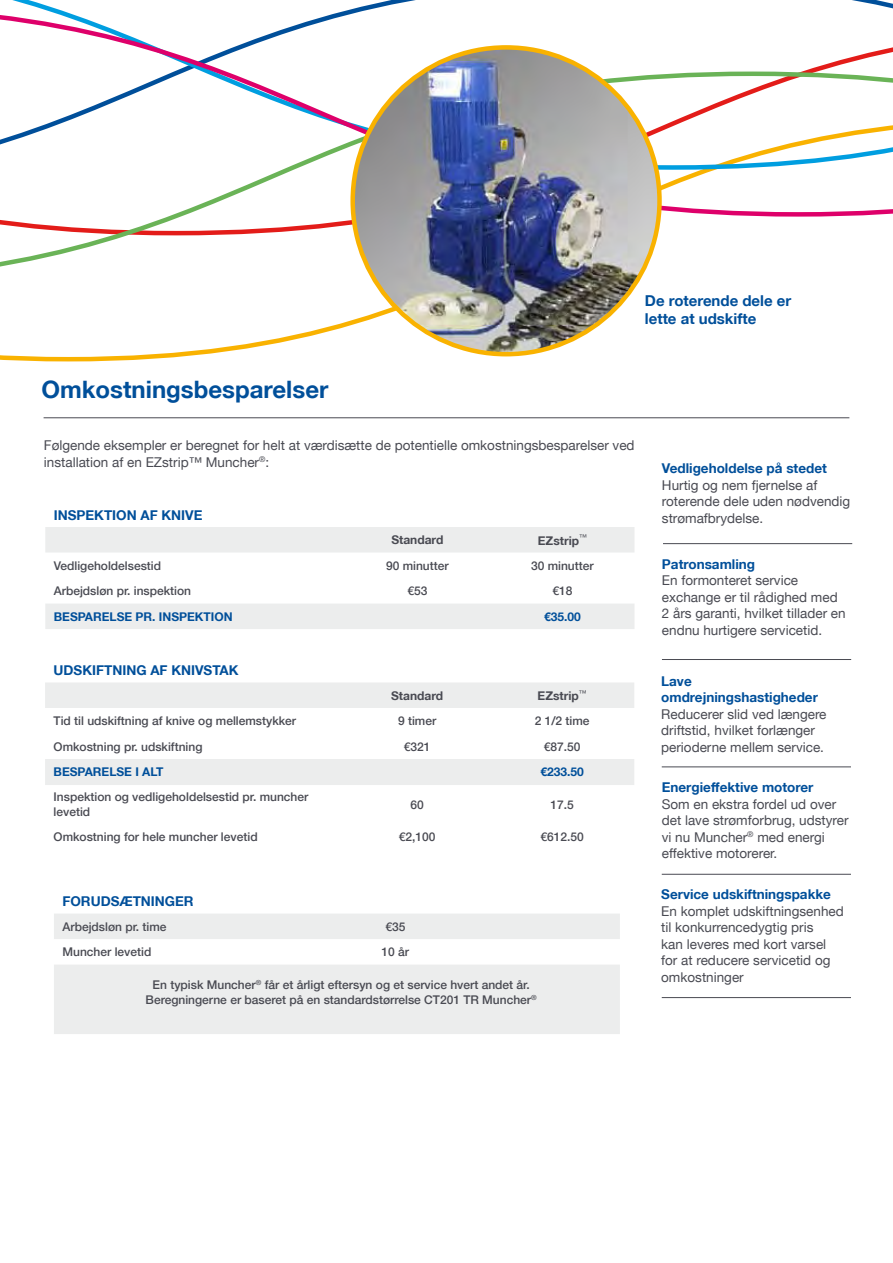
<style>
.page{position:relative;width:893px;height:1263px;background:#fff}
.page>*{position:absolute;margin:0;border:0;box-sizing:border-box;transform-origin:0 0}
.t1{font:700 24px "Helvetica Neue LT";color:#004f9a}
.t2{font:700 15px/18px "Helvetica Neue LT";color:#004f9a}
.t3{font:13.5px/16.5px "Helvetica Neue LT";color:#494a52}
.t4{font:700 13.5px/16.5px "Helvetica Neue LT";color:#004f9a}
.t5{font:500 12px/14.4px "Helvetica Neue LT";color:#494a52}
.t6{font:700 12px "Helvetica Neue LT";color:#004f9a}
.t7{font:700 12px "Helvetica Neue LT";color:#494a52}
</style>
<div class="page">
<hr style="left:44px;top:417px;width:805px;height:1px;background:#494a52">
<svg style="left:0;top:320px;width:539px;height:41px"></svg>
<svg style="left:0;top:219px;width:661px;height:48px"></svg>
<svg style="left:0;top:3px;width:893px;height:216px"></svg>
<img style="left:353px;top:48px;width:306px;height:305px">
<hr style="left:663px;top:543px;width:189px;height:1px;background:#494a52">
<svg style="left:45px;top:527px;width:589px;height:102px"></svg>
<svg style="left:45px;top:683px;width:589px;height:102px"></svg>
<hr style="left:662px;top:766px;width:189px;height:1px;background:#494a52">
<hr style="left:662px;top:659px;width:189px;height:1px;background:#494a52">
<hr style="left:662px;top:874px;width:189px;height:1px;background:#494a52">
<hr style="left:662px;top:997px;width:189px;height:1px;background:#494a52">
<svg style="left:54px;top:914px;width:566px;height:120px;fill:#eceded"></svg>
<p class="t2" style="left:645px;top:292px;width:148px">De roterende dele er lette at udskifte</p>
<h1 class="t1" style="left:41px;top:375px;width:289px">Omkostningsbesparelser</h1>
<p class="t3" style="left:44px;top:437px;width:592px">Følgende eksempler er beregnet for helt at værdisætte de potentielle omkostningsbesparelser ved installation af en EZstrip™ Muncher<sup>®</sup>:</p>
<p class="t4" style="left:54px;top:507px;width:150px">INSPEKTION AF KNIVE</p>
<p class="t7" style="left:391px;top:532px;width:54px">Standard</p>
<p class="t7" style="left:538px;top:533px;width:51px">EZstrip<sup>™</sup></p>
<p class="t5" style="left:54px;top:558px;width:109px">Vedligeholdelsestid</p>
<p class="t5" style="left:386px;top:558px;width:64px">90 minutter</p>
<p class="t5" style="left:531px;top:558px;width:64px">30 minutter</p>
<p class="t5" style="left:54px;top:583px;width:139px">Arbejdsløn pr. inspektion</p>
<p class="t5" style="left:407px;top:583px;width:22px">€53</p>
<p class="t5" style="left:552px;top:583px;width:22px">€18</p>
<p class="t6" style="left:54px;top:609px;width:180px">BESPARELSE PR. INSPEKTION</p>
<p class="t6" style="left:544px;top:609px;width:38px">€35.00</p>
<p class="t4" style="left:54px;top:661px;width:186px">UDSKIFTNING AF KNIVSTAK</p>
<p class="t7" style="left:391px;top:688px;width:54px">Standard</p>
<p class="t7" style="left:538px;top:688px;width:51px">EZstrip<sup>™</sup></p>
<p class="t5" style="left:54px;top:713px;width:244px">Tid til udskiftning af knive og mellemstykker</p>
<p class="t5" style="left:398px;top:713px;width:40px">9 timer</p>
<p class="t5" style="left:535px;top:713px;width:56px">2 1/2 time</p>
<p class="t5" style="left:54px;top:739px;width:150px">Omkostning pr. udskiftning</p>
<p class="t5" style="left:404px;top:739px;width:28px">€321</p>
<p class="t5" style="left:544px;top:739px;width:38px">€87.50</p>
<p class="t6" style="left:54px;top:765px;width:112px">BESPARELSE I ALT</p>
<p class="t6" style="left:540px;top:765px;width:45px">€233.50</p>
<p class="t5" style="left:54px;top:790px;width:256px">Inspektion og vedligeholdelsestid pr. muncher levetid</p>
<p class="t5" style="left:410px;top:797px;width:15px">60</p>
<p class="t5" style="left:550px;top:797px;width:25px">17.5</p>
<p class="t5" style="left:54px;top:829px;width:206px">Omkostning for hele muncher levetid</p>
<p class="t5" style="left:399px;top:829px;width:38px">€2,100</p>
<p class="t5" style="left:540px;top:829px;width:45px">€612.50</p>
<p class="t4" style="left:62px;top:893px;width:133px">FORUDSÆTNINGER</p>
<p class="t5" style="left:62px;top:919px;width:106px">Arbejdsløn pr. time</p>
<p class="t5" style="left:385px;top:919px;width:22px">€35</p>
<p class="t5" style="left:62px;top:944px;width:90px">Muncher levetid</p>
<p class="t5" style="left:382px;top:944px;width:29px">10 år</p>
<p class="t5" style="left:146px;top:978px;width:393px;text-align:center">En typisk Muncher<sup>®</sup> får et årligt eftersyn og et service hvert andet år.<br>Beregningerne er baseret på en standardstørrelse CT201 TR Muncher<sup>®</sup></p>
<p class="t4" style="left:662px;top:460px;width:166px">Vedligeholdelse på stedet</p>
<p class="t3" style="left:662px;top:476px;width:190px">Hurtig og nem fjernelse af roterende dele uden nødvendig strømafbrydelse.</p>
<p class="t4" style="left:662px;top:555px;width:95px">Patronsamling</p>
<p class="t3" style="left:662px;top:572px;width:185px">En formonteret service exchange er til rådighed med<br>2 års garanti, hvilket tillader en endnu hurtigere servicetid.</p>
<p class="t4" style="left:661px;top:672px;width:158px">Lave omdrejningshastigheder</p>
<p class="t3" style="left:661px;top:705px;width:167px">Reducerer slid ved længere driftstid, hvilket forlænger perioderne mellem service.</p>
<p class="t4" style="left:662px;top:779px;width:153px">Energieffektive motorer</p>
<p class="t3" style="left:662px;top:796px;width:188px">Som en ekstra fordel ud over det lave strømforbrug, udstyrer vi nu Muncher<sup>®</sup> med energi effektive motorerer.</p>
<p class="t4" style="left:661px;top:886px;width:171px">Service udskiftningspakke</p>
<p class="t3" style="left:661px;top:903px;width:184px">En komplet udskiftningsenhed til konkurrencedygtig pris<br>kan leveres med kort varsel for at reducere servicetid og omkostninger</p>
</div>
